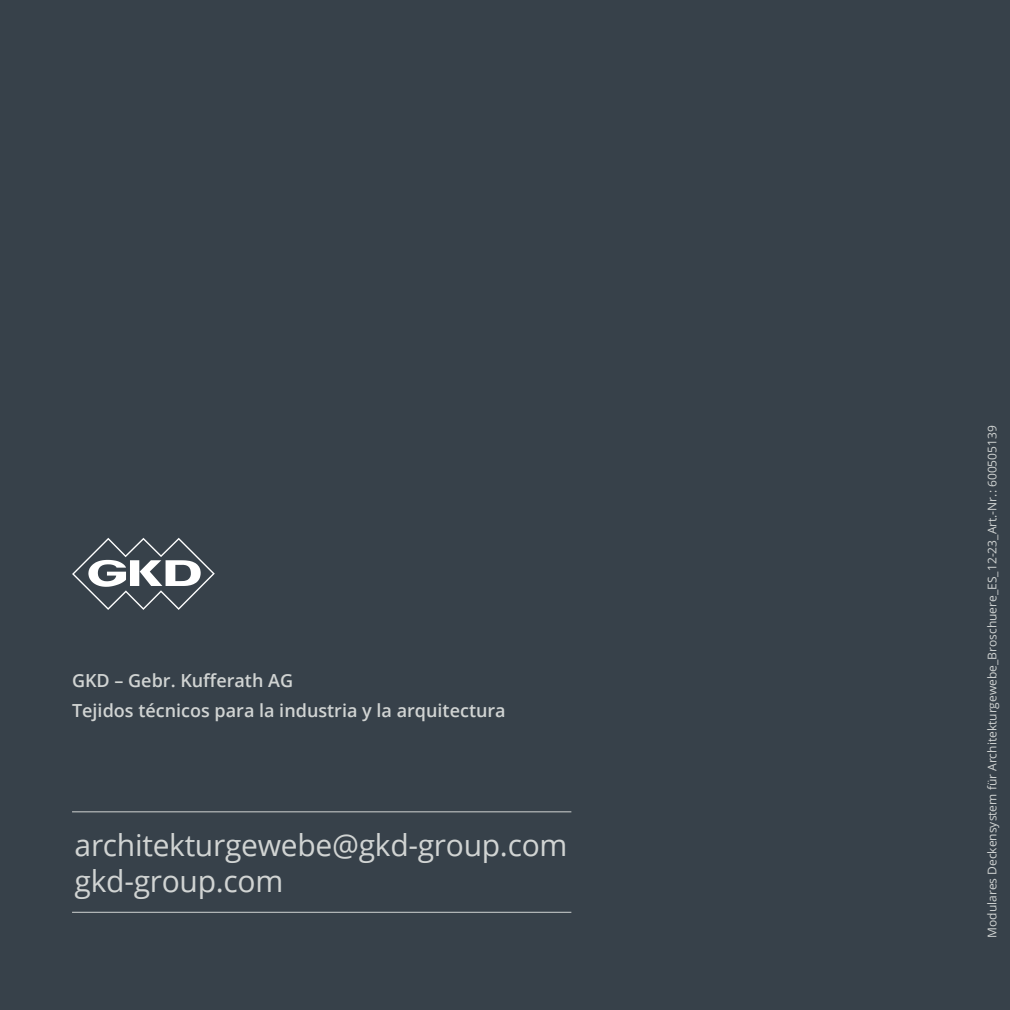
<style>
.page{position:relative;width:1010px;height:1010px;background:#fff}
.page>*{position:absolute;margin:0;border:0;box-sizing:border-box;transform-origin:0 0}
.t1{font:30px/36px "Open Sans";letter-spacing:-.01em;color:#d1d4d3}
.t2{font:600 18px/30px "Open Sans";color:#d1d4d3}
.t3{font:12px "Open Sans";color:#d1d4d3}
</style>
<div class="page">
<div style="left:0;top:0;width:1009px;height:1009px;background:#37414a"></div>
<svg style="left:72px;top:538px;width:143px;height:71px"></svg>
<hr style="left:72px;top:811px;width:499px;height:1px;background:#d1d4d3">
<hr style="left:72px;top:911px;width:499px;height:1px;background:#d1d4d3">
<h2 class="t2" style="left:72px;top:664px;width:435px">GKD – Gebr. Kufferath AG<br>Tejidos técnicos para la industria y la arquitectura</h2>
<h1 class="t1" style="left:75px;top:825px;width:494px">architekturgewebe@gkd-group.com gkd-group.com</h1>
<p class="t3" style="left:983px;top:937px;width:514px;rotate:-90deg">Modulares Deckensystem für Architekturgewebe_Broschuere_ES_12-23_Art.-Nr.: 600505139</p>
</div>
